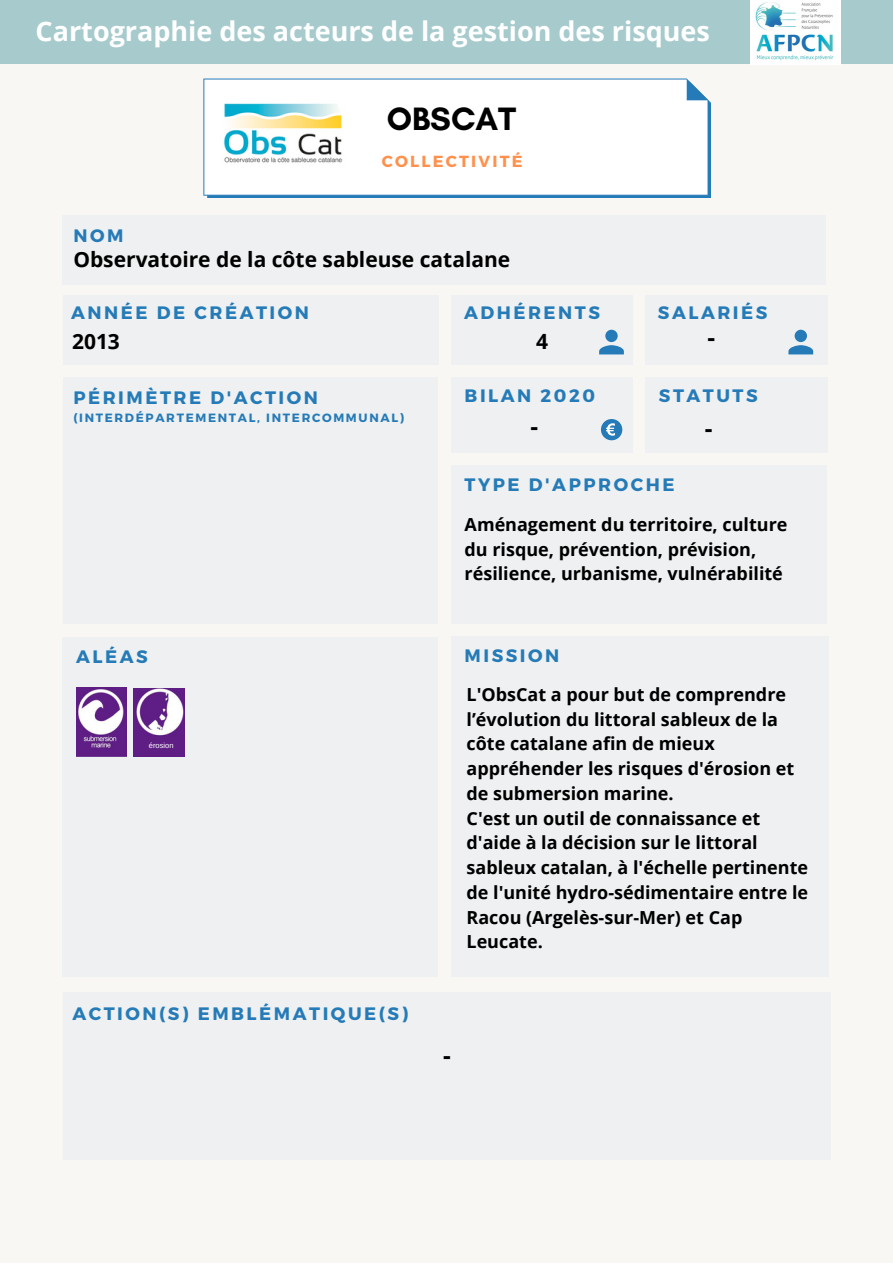
<style>
.page{position:relative;width:893px;height:1264px;background:#fff}
.page>*{position:absolute;margin:0;border:0;box-sizing:border-box;transform-origin:0 0}
.t1{font:700 33px "Glacial Indifference";color:#000}
.t2{font:700 27px "Open Sans";color:#fff}
.t3{font:700 24px "Open Sans";color:#000}
.t4{font:700 21px "Open Sans";color:#000}
.t5{font:700 18px/24.8px "Open Sans";color:#000}
.t6{font:700 18px "Montserrat";letter-spacing:.14em;color:#257bb7}
.t7{font:700 16.05px "Montserrat";letter-spacing:.14em;color:#ff914d}
.t8{font:700 12px "Montserrat";letter-spacing:.14em;color:#257bb7}
.t9{font:7.5px "Arimo";color:#fff}
</style>
<div class="page">
<div style="left:0;top:0;width:892px;height:1262px;background:#f8f7f4"></div>
<div style="left:63px;top:992px;width:767px;height:168px;background:#eef0f2"></div>
<div style="left:63px;top:295px;width:375px;height:69px;background:#eef0f2"></div>
<div style="left:451px;top:295px;width:181px;height:69px;background:#eef0f2"></div>
<div style="left:451px;top:377px;width:181px;height:76px;background:#eef0f2"></div>
<div style="left:451px;top:465px;width:376px;height:158px;background:#eef0f2"></div>
<div style="left:63px;top:377px;width:374px;height:247px;background:#eef0f2"></div>
<div style="left:62px;top:637px;width:376px;height:339px;background:#eef0f2"></div>
<div style="left:63px;top:215px;width:763px;height:70px;background:#eef0f2"></div>
<div style="left:451px;top:636px;width:378px;height:341px;background:#eef0f2"></div>
<div style="left:601px;top:419px;width:21px;height:21px;background:#257bb7;border-radius:50%"></div>
<svg style="left:606px;top:423px;width:9px;height:12px"></svg>
<div style="left:645px;top:295px;width:182px;height:69px;background:#eef0f2"></div>
<svg style="left:599px;top:330px;width:24px;height:24px"></svg>
<svg style="left:788px;top:330px;width:25px;height:24px"></svg>
<div style="left:645px;top:377px;width:183px;height:76px;background:#eef0f2"></div>
<svg style="left:207px;top:100px;width:504px;height:98px"></svg>
<div style="left:203px;top:78px;width:505px;height:118px;background:#fff"></div>
<div style="left:0;top:0;width:892px;height:64px;background:#a7cbcd"></div>
<img style="left:750px;top:0;width:90px;height:64px">
<img style="left:220px;top:99px;width:125px;height:72px">
<img style="left:76px;top:687px;width:51px;height:69px">
<img style="left:134px;top:688px;width:50px;height:68px">
<div style="left:138px;top:737px;width:47px;height:16px;background:#5e1e84"></div>
<h2 class="t2" style="left:36px;top:12px;width:676px">Cartographie des acteurs de la gestion des risques</h2>
<h1 class="t1" style="left:386px;top:98px;width:131px">OBSCAT</h1>
<p class="t7" style="left:382px;top:150px;width:142px">COLLECTIVITÉ</p>
<p class="t6" style="left:73px;top:224px;width:52px">NOM</p>
<p class="t4" style="left:73px;top:244px;width:438px">Observatoire de la côte sableuse catalane</p>
<h3 class="t3" style="left:72px;top:244px;width:128px">Atmoterra</h3>
<p class="t6" style="left:71px;top:301px;width:239px">ANNÉE DE CRÉATION</p>
<p class="t6" style="left:464px;top:301px;width:137px">ADHÉRENTS</p>
<p class="t6" style="left:658px;top:301px;width:111px">SALARIÉS</p>
<p class="t4" style="left:72px;top:326px;width:49px">2013</p>
<p class="t4" style="left:536px;top:326px;width:13px">4</p>
<h3 class="t3" style="left:707px;top:320px;width:9px">-</h3>
<p class="t6" style="left:73px;top:386px;width:246px">PÉRIMÈTRE D'ACTION</p>
<p class="t8" style="left:73px;top:410px;width:332px">(INTERDÉPARTEMENTAL, INTERCOMMUNAL)</p>
<p class="t6" style="left:464px;top:383px;width:132px">BILAN 2020</p>
<p class="t6" style="left:659px;top:383px;width:100px">STATUTS</p>
<h3 class="t3" style="left:530px;top:409px;width:9px">-</h3>
<h3 class="t3" style="left:704px;top:412px;width:9px">-</h3>
<p class="t6" style="left:464px;top:473px;width:211px">TYPE D'APPROCHE</p>
<p class="t6" style="left:76px;top:644px;width:73px">ALÉAS</p>
<p class="t9" style="left:149px;top:741px;width:26px">érosion</p>
<p class="t6" style="left:72px;top:1001px;width:337px">ACTION(S) EMBLÉMATIQUE(S)</p>
<p class="t5" style="left:464px;top:511px;width:324px">Aménagement du territoire, culture du risque, prévention, prévision, résilience, urbanisme, vulnérabilité</p>
<p class="t6" style="left:464px;top:643px;width:96px">MISSION</p>
<p class="t5" style="left:466px;top:681px;width:343px">L'ObsCat a pour but de comprendre l’évolution du littoral sableux de la côte catalane afin de mieux appréhender les risques d'érosion et de submersion marine.<br>C'est un outil de connaissance et d'aide à la décision sur le littoral sableux catalan, à l'échelle pertinente de l'unité hydro-sédimentaire entre le<br>Racou (Argelès-sur-Mer) et Cap<br>Leucate.</p>
<h3 class="t3" style="left:443px;top:1038px;width:9px">-</h3>
</div>
